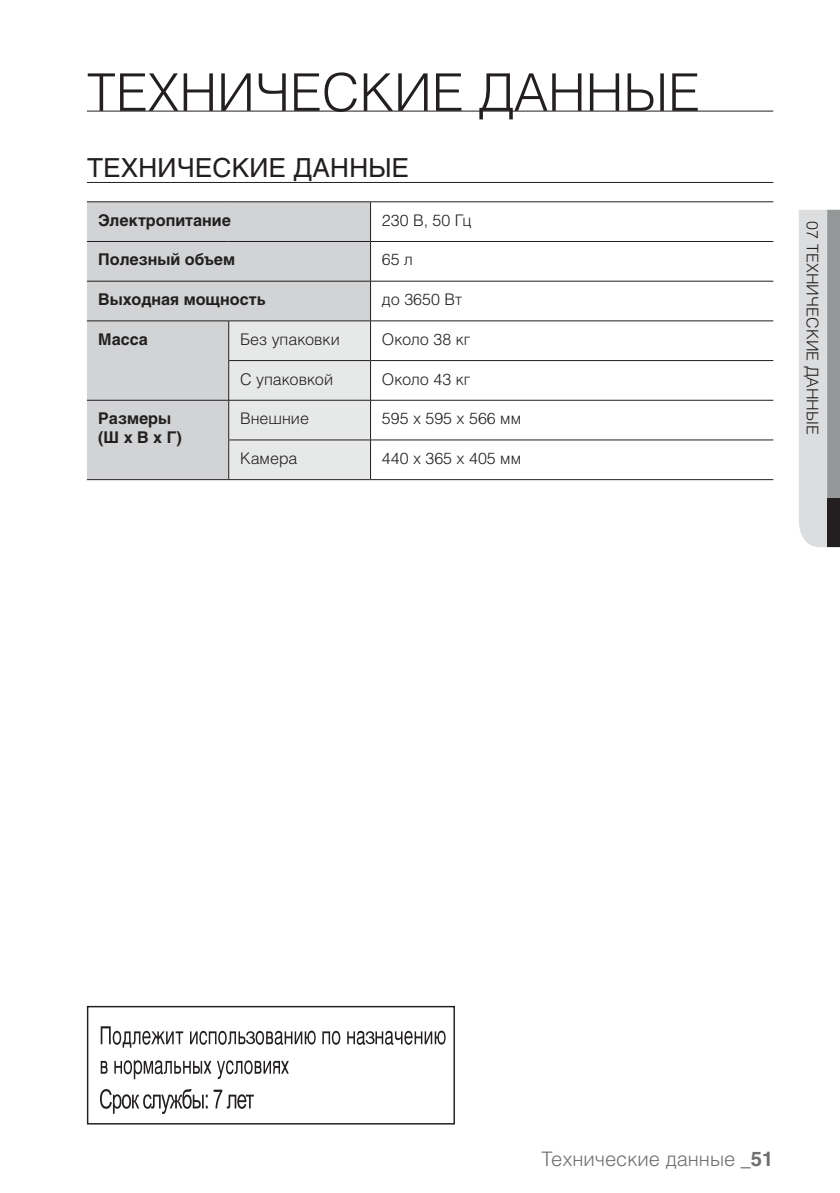
<style>
.page{position:relative;width:840px;height:1193px;background:#fff}
.page>*{position:absolute;margin:0;border:0;box-sizing:border-box;transform-origin:0 0}
.Level1_Heading{font:300 52px "Helios";color:#231f20}
.Level2_Heading{font:26px "Helios";letter-spacing:.01em;color:#231f20}
.Level1_Body{font:300 20px "Helios";color:#6d6f71}
.Level1_Body-2{font:300 16px "Helios";color:#231f20}
.Level1_Body-3{font:700 16px/19.2px "Helios";color:#231f20}
.s1{font-weight:700}
</style>
<div class="page">
<svg style="left:799px;top:210px;width:40px;height:337px;background:#c9cacb"></svg>
<div style="left:827px;top:499px;width:12px;height:48px;background:#231f20"></div>
<hr style="left:87px;top:111px;width:686px;height:1px;background:#231f20">
<hr style="left:87px;top:182px;width:686px;height:1px;background:#231f20">
<div style="left:87px;top:202px;width:283px;height:277px;background:#d1d3d4"></div>
<div style="left:229px;top:321px;width:141px;height:158px;background:#e7e8e8"></div>
<hr style="left:87px;top:201px;width:142px;height:1px;background:#231f20">
<hr style="left:229px;top:201px;width:141px;height:1px;background:#231f20">
<hr style="left:370px;top:201px;width:403px;height:1px;background:#231f20">
<hr style="left:370px;top:202px;width:1px;height:39px;background:#231f20">
<hr style="left:87px;top:241px;width:142px;height:1px;background:#231f20">
<hr style="left:229px;top:241px;width:141px;height:1px;background:#231f20">
<hr style="left:370px;top:241px;width:403px;height:1px;background:#231f20">
<hr style="left:370px;top:242px;width:1px;height:39px;background:#231f20">
<hr style="left:87px;top:281px;width:142px;height:1px;background:#231f20">
<hr style="left:229px;top:281px;width:141px;height:1px;background:#231f20">
<hr style="left:370px;top:281px;width:403px;height:1px;background:#231f20">
<hr style="left:370px;top:281px;width:1px;height:40px;background:#231f20">
<hr style="left:87px;top:320px;width:142px;height:1px;background:#231f20">
<hr style="left:229px;top:320px;width:141px;height:1px;background:#231f20">
<hr style="left:228px;top:321px;width:1px;height:39px;background:#231f20">
<hr style="left:370px;top:320px;width:403px;height:1px;background:#231f20">
<hr style="left:370px;top:321px;width:1px;height:39px;background:#231f20">
<hr style="left:228px;top:360px;width:142px;height:1px;background:#231f20">
<hr style="left:228px;top:361px;width:1px;height:39px;background:#231f20">
<hr style="left:370px;top:360px;width:403px;height:1px;background:#231f20">
<hr style="left:370px;top:361px;width:1px;height:39px;background:#231f20">
<hr style="left:87px;top:400px;width:142px;height:1px;background:#231f20">
<hr style="left:229px;top:400px;width:141px;height:1px;background:#231f20">
<hr style="left:228px;top:400px;width:1px;height:40px;background:#231f20">
<hr style="left:370px;top:400px;width:403px;height:1px;background:#231f20">
<hr style="left:370px;top:400px;width:1px;height:40px;background:#231f20">
<hr style="left:228px;top:440px;width:142px;height:1px;background:#231f20">
<hr style="left:228px;top:440px;width:1px;height:39px;background:#231f20">
<hr style="left:370px;top:440px;width:403px;height:1px;background:#231f20">
<hr style="left:370px;top:440px;width:1px;height:39px;background:#231f20">
<hr style="left:87px;top:479px;width:142px;height:1px;background:#231f20">
<hr style="left:229px;top:479px;width:141px;height:1px;background:#231f20">
<hr style="left:370px;top:479px;width:403px;height:1px;background:#231f20">
<div style="left:87px;top:1006px;width:368px;height:118px;border:1px solid #231f20"></div>
<svg style="left:100px;top:1089px;width:154px;height:25px"></svg>
<svg style="left:101px;top:1061px;width:7px;height:13px"></svg>
<svg style="left:114px;top:1060px;width:97px;height:19px"></svg>
<svg style="left:217px;top:1060px;width:72px;height:19px"></svg>
<svg style="left:101px;top:1026px;width:82px;height:21px"></svg>
<svg style="left:322px;top:1031px;width:18px;height:14px"></svg>
<svg style="left:347px;top:1030px;width:98px;height:15px"></svg>
<svg style="left:190px;top:1030px;width:125px;height:15px"></svg>
<p class="Level1_Heading" style="left:87px;top:61px;width:614px">ТЕХНИЧЕСКИЕ ДАННЫЕ</p>
<p class="Level2_Heading" style="left:87px;top:151px;width:323px">ТЕХНИЧЕСКИЕ ДАННЫЕ</p>
<p class="Level1_Body-3" style="left:98px;top:210px;width:134px">Электропитание</p>
<p class="Level1_Body-2" style="left:382px;top:210px;width:91px">230 В, 50 Гц</p>
<p class="Level1_Body-3" style="left:98px;top:250px;width:138px">Полезный объем</p>
<p class="Level1_Body-2" style="left:382px;top:250px;width:32px">65 л</p>
<p class="Level1_Body-3" style="left:98px;top:290px;width:169px">Выходная мощность</p>
<p class="Level1_Body-2" style="left:382px;top:290px;width:82px">до 3650 Вт</p>
<p class="Level1_Body-3" style="left:98px;top:329px;width:51px">Масса</p>
<p class="Level1_Body-2" style="left:240px;top:330px;width:101px">Без упаковки</p>
<p class="Level1_Body-2" style="left:382px;top:330px;width:90px">Около 38 кг</p>
<p class="Level1_Body-2" style="left:240px;top:369px;width:94px">С упаковкой</p>
<p class="Level1_Body-2" style="left:382px;top:369px;width:90px">Около 43 кг</p>
<p class="Level1_Body-3" style="left:98px;top:409px;width:85px">Размеры (Ш x В x Г)</p>
<p class="Level1_Body-2" style="left:240px;top:409px;width:70px">Внешние</p>
<p class="Level1_Body-2" style="left:382px;top:409px;width:141px">595 x 595 x 566 мм</p>
<p class="Level1_Body-2" style="left:240px;top:449px;width:59px">Камера</p>
<p class="Level1_Body-2" style="left:382px;top:449px;width:141px">440 x 365 x 405 мм</p>
<p class="Level1_Body-2" style="left:821px;top:221px;width:215px;rotate:90deg">07 ТЕХНИЧЕСКИЕ ДАННЫЕ</p>
<p class="Level1_Body" style="left:541px;top:1147px;width:233px">Технические данные _<span class="s1">51</span></p>
</div>
